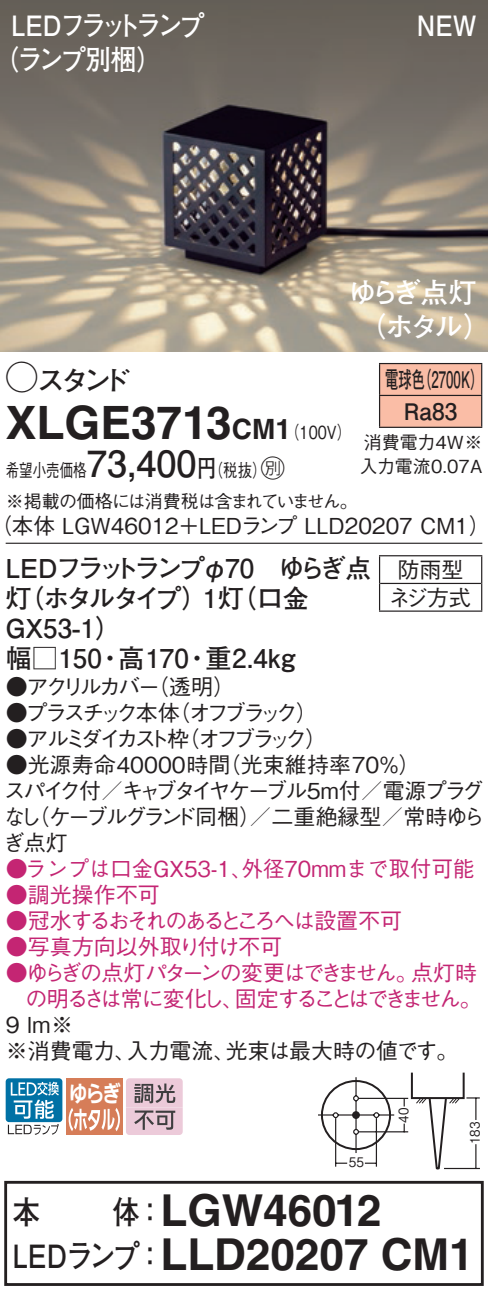
<style>
.page{position:relative;width:488px;height:1296px;background:#fff}
.page>*{position:absolute;margin:0;border:0;box-sizing:border-box;transform-origin:0 0}
.t1{font:700 46px "Helvetica LT Std";color:#231f20}
.t2{font:700 44px/44px "Helvetica LT Std";color:#231f20;text-align:center}
.t3{font:700 32px "Futo Go B101 Pro";color:#231f20;scale:.85 1}
.t4{font:700 28px/34px "Futo Go B101 Pro";letter-spacing:-.12em;color:#fff;scale:.9 1}
.t5{font:700 28px/34px "Futo Go B101 Pro";letter-spacing:-.12em;color:#fff;text-align:center}
.t6{font:700 28px "Futo Go B101 Pro";color:#231f20}
.t7{font:700 26px/30px "Futo Go B101 Pro";letter-spacing:-.01em;color:#231f20}
.t8{font:700 22.8px/32px "Futo Go B101 Pro";color:#231f20;text-align:center;scale:.58 1}
.t9{font:22.4px "PUD Go Dp B";color:#fff;scale:.8 1}
.t10{font:500 22px/26px "Gothic BBB Pro";letter-spacing:-.06em;color:#231f20}
.t11{font:500 22px/26px "Gothic BBB Pro";letter-spacing:-.13em;color:#c42573;text-align:right}
.t12{font:500 22px "Gothic BBB Pro";color:#c42573}
.t13{font:500 22px "Gothic BBB Pro";color:#231f20}
.t14{font:500 22px/26px "Gothic BBB Pro";letter-spacing:-.025em;color:#231f20}
.t15{font:500 22px "Gothic BBB Pro";letter-spacing:-.115em;color:#c42573}
.t16{font:500 22px "Gothic BBB Pro";letter-spacing:-.195em;color:#231f20}
.t17{font:500 22px "Gothic BBB Pro";letter-spacing:-.18em;color:#231f20}
.t18{font:500 22px "Gothic BBB Pro";letter-spacing:-.13em;color:#231f20}
.t19{font:500 22px "Gothic BBB Pro";letter-spacing:-.045em;color:#c42573}
.t20{font:500 18px/31.6px "Gothic BBB Pro";letter-spacing:-.035em;color:#231f20;scale:.75 1}
.t21{font:500 18px/24px "Gothic BBB Pro";color:#231f20}
.t22{font:500 13.2px "Gothic BBB Pro";color:#231f20;scale:.9 1}
.s1{font-family:"Ford Classification 1";font-weight:400;font-size:32px}
.s2{font-size:28px}
.s3{font-family:"Gothic BBB Pro";font-weight:500;font-size:18px}
.s4{font-family:"Futo Go B101 Pro";font-weight:700;font-size:36px}
.s5{font-family:"Futo Go B101 Pro";font-weight:700;font-size:24px}
.s6{font-family:"Ford Classification 1";font-weight:400;font-size:24px}
.s7{font-family:"Futo Go B101 Pro";font-size:32px}
</style>
<div class="page">
<img style="left:0;top:0;width:488px;height:351px">
<div style="left:380px;top:364px;width:101px;height:62px;background:#fabda6"></div>
<hr style="left:379px;top:363px;width:103px;height:1px;background:#231f20">
<hr style="left:379px;top:364px;width:1px;height:31px;background:#231f20">
<hr style="left:481px;top:364px;width:1px;height:31px;background:#231f20">
<hr style="left:379px;top:395px;width:103px;height:1px;background:#231f20">
<hr style="left:379px;top:396px;width:1px;height:31px;background:#231f20">
<hr style="left:481px;top:396px;width:1px;height:31px;background:#231f20">
<hr style="left:379px;top:426px;width:103px;height:2px;background:#231f20">
<hr style="left:6px;top:542px;width:476px;height:2px;background:#231f20">
<svg style="left:379px;top:556px;width:1px;height:54px"></svg>
<hr style="left:379px;top:555px;width:103px;height:1px;background:#231f20">
<hr style="left:380px;top:583px;width:101px;height:1px;background:#231f20">
<svg style="left:481px;top:556px;width:1px;height:54px"></svg>
<hr style="left:379px;top:610px;width:103px;height:2px;background:#231f20">
<div style="left:321px;top:1080px;width:70px;height:70px;border:2px solid #231f20;border-radius:50%"></div>
<hr style="left:338px;top:1114px;width:36px;height:1px;background:#231f20">
<svg style="left:353px;top:1077px;width:6px;height:76px"></svg>
<svg style="left:318px;top:1112px;width:20px;height:6px"></svg>
<svg style="left:373px;top:1112px;width:21px;height:6px"></svg>
<div style="left:352px;top:1111px;width:8px;height:8px;background:#231f20;border-radius:50%"></div>
<hr style="left:358px;top:1097px;width:50px;height:2px;background:#231f20">
<hr style="left:358px;top:1131px;width:50px;height:1px;background:#231f20">
<hr style="left:375px;top:1118px;width:2px;height:48px;background:#231f20">
<hr style="left:335px;top:1118px;width:1px;height:48px;background:#231f20">
<svg style="left:336px;top:1162px;width:11px;height:2px"></svg>
<svg style="left:365px;top:1162px;width:11px;height:2px"></svg>
<svg style="left:403px;top:1123px;width:2px;height:8px"></svg>
<svg style="left:403px;top:1099px;width:2px;height:7px"></svg>
<hr style="left:444px;top:1167px;width:36px;height:2px;background:#231f20">
<svg style="left:415px;top:1096px;width:64px;height:73px"></svg>
<div style="left:411px;top:1072px;width:53px;height:27px;border:2px solid #231f20"></div>
<div style="left:6px;top:1078px;width:56px;height:44px;background:#0071a5;border-radius:3px"></div>
<svg style="left:11px;top:1081px;width:48px;height:37px"></svg>
<svg style="left:8px;top:1124px;width:51px;height:10px"></svg>
<div style="left:66px;top:1078px;width:56px;height:57px;background:#d67d58"></div>
<svg style="left:69px;top:1108px;width:51px;height:23px"></svg>
<svg style="left:126px;top:1078px;width:57px;height:57px;background:#c9afbb"></svg>
<div style="left:4px;top:1180px;width:479px;height:106px;border:3px solid #231f20"></div>
<p class="t4" style="left:-7px;top:5px;width:237px;text-indent:18px">LEDフラットランプ（ランプ別梱）</p>
<p class="t4" style="left:416px;top:5px;width:68px">NEW</p>
<p class="t5" style="left:349px;top:272px;width:144px">ゆらぎ点灯（ホタル）</p>
<p class="t6" style="left:6px;top:358px;width:128px"><span class="s1">A</span>スタンド</p>
<h1 class="t1" style="left:6px;top:395px;width:347px">XLGE3713<span class="s2">CM1</span><span class="s3">（100V）</span></h1>
<p class="t20" style="left:6px;top:452px;width:471px">希望小売価格<span class="s4">73,400</span><span class="s5">円</span>（税抜）<span class="s6">C<br></span>※掲載の価格には消費税は含まれていません。</p>
<p class="t13" style="left:-10px;top:508px;width:501px">（本体 LGW46012＋LEDランプ LLD20207 CM1）</p>
<p class="t8" style="left:385px;top:360px;width:171px">電球色（2700K）<br>Ra83</p>
<p class="t21" style="left:359px;top:428px;width:124px">消費電力4W※入力電流0.07A</p>
<p class="t7" style="left:6px;top:550px;width:367px">LEDフラットランプφ70 ゆらぎ点灯（ホタルタイプ）1灯（口金<br>GX53-1）<br>幅□150・高170・重2.4kg</p>
<p class="t18" style="left:6px;top:668px;width:231px">●アクリルカバー（透明）</p>
<p class="t17" style="left:6px;top:694px;width:313px">●プラスチック本体（オフブラック）</p>
<p class="t16" style="left:6px;top:720px;width:323px">●アルミダイカスト枠（オフブラック）</p>
<p class="t10" style="left:3px;top:748px;width:483px">●光源寿命40000時間（光束維持率70％）<br>スパイク付／キャブタイヤケーブル5m付／電源プラグなし（ケーブルグランド同梱）／二重絶縁型／常時ゆらぎ点灯</p>
<p class="t19" style="left:6px;top:876px;width:156px">●調光操作不可</p>
<p class="t15" style="left:6px;top:902px;width:398px">●冠水するおそれのあるところへは設置不可</p>
<p class="t12" style="left:6px;top:928px;width:278px">●写真方向以外取り付け不可</p>
<p class="t11" style="left:6px;top:956px;width:477px">●ゆらぎの点灯パターンの変更はできません。点灯時の明るさは常に変化し、固定することはできません。</p>
<p class="t14" style="left:6px;top:1008px;width:454px">9 lm※<br>※消費電力、入力電流、光束は最大時の値です。</p>
<p class="t10" style="left:389px;top:553px;width:83px;line-height:27.6px;text-align:center">防雨型ネジ方式</p>
<p class="t12" style="left:6px;top:851px;width:470px">●ランプは口金GX53-1、外径70mmまで取付可能</p>
<p class="t9" style="left:69px;top:1076px;width:65px">ゆらぎ</p>
<p class="t22" style="left:349px;top:1151px;width:18px">55</p>
<p class="t22" style="left:393px;top:1122px;width:18px;rotate:-90deg">40</p>
<p class="t22" style="left:464px;top:1144px;width:26px;rotate:-90deg">183</p>
<h2 class="t2" style="left:13px;top:1187px;width:462px"><span class="s7">体：</span>LGW46012<br><span class="s7">LEDランプ：</span>LLD20207 CM1</h2>
<h3 class="t3" style="left:13px;top:1185px;width:34px">本</h3>
</div>
